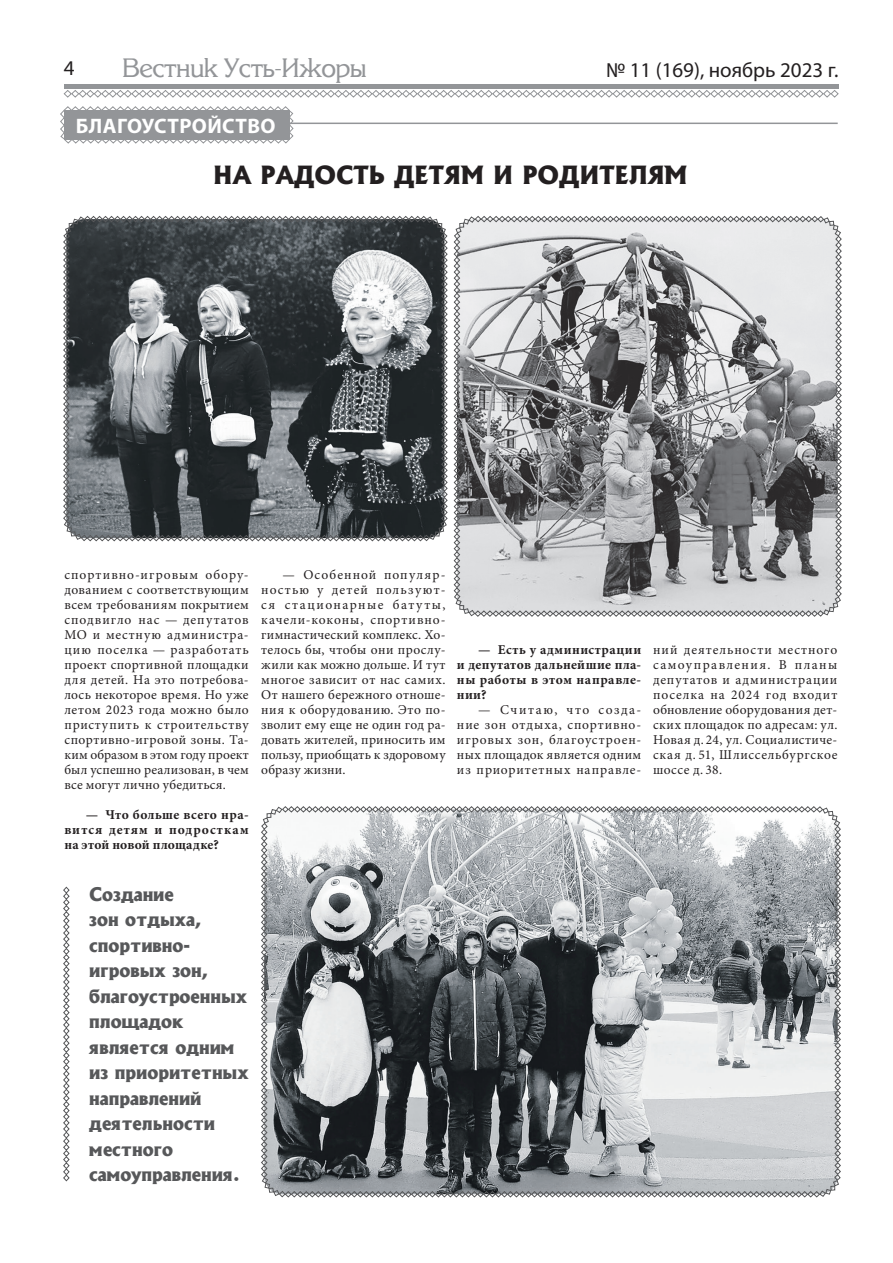
<style>
.page{position:relative;width:893px;height:1263px;background:#fff}
.page>*{position:absolute;margin:0;border:0;box-sizing:border-box;transform-origin:0 0}
.t1{font:27px "Karelia";color:#939598}
.t2{font:800 24px "Albertus";color:#231f20}
.t3{font:21px "Myriad Pro";color:#231f20}
.t4{font:700 21px "Myriad Pro";letter-spacing:.02em;color:#fff}
.t5{font:800 18px/25.5px "Albertus";color:#57585a}
.t6{font:13.5px/15px "Minion Pro";letter-spacing:.025em;color:#231f20;text-align:justify}
.t7{font:700 13.5px/15px "Minion Pro";letter-spacing:.035em;color:#231f20;text-align:justify}
</style>
<div class="page">
<hr style="left:64px;top:85px;width:774px;height:4px;background:#939598">
<svg style="left:63px;top:90px;width:776px;height:8px"></svg>
<hr style="left:238px;top:123px;width:600px;height:1px;background:#939598">
<svg style="left:60px;top:106px;width:234px;height:38px"></svg>
<svg style="left:454px;top:216px;width:388px;height:401px"></svg>
<svg style="left:63px;top:886px;width:7px;height:295px"></svg>
<svg style="left:261px;top:806px;width:580px;height:391px"></svg>
<svg style="left:63px;top:216px;width:385px;height:325px"></svg>
<h3 class="t3" style="left:64px;top:55px;width:12px">4</h3>
<h1 class="t1" style="left:122px;top:53px;width:246px">Вестник Усть-Ижоры</h1>
<h3 class="t3" style="left:606px;top:57px;width:234px">№ 11 (169), ноябрь 2023 г.</h3>
<h3 class="t4" style="left:76px;top:112px;width:201px">БЛАГОУСТРОЙСТВО</h3>
<h2 class="t2" style="left:213px;top:160px;width:476px">НА РАДОСТЬ ДЕТЯМ И РОДИТЕЛЯМ</h2>
<p class="t6" style="left:64px;top:567px;width:186px">спортивно-игровым обору&shy;дованием с соответствующим всем требованиям покрытием сподвигло нас — депутатов МО и местную администра&shy;цию поселка — разработать проект спортивной площадки для детей. На это потребова&shy;лось некоторое время. Но уже летом 2023 года можно было приступить к строительству спортивно-игровой зоны. Та&shy;ким образом в этом году проект был успешно реализован, в чем все могут лично убедиться.</p>
<p class="t7" style="left:64px;top:807px;width:186px;text-indent:21px">— Что больше всего нра&shy;вится детям и подросткам на этой новой площадке?</p>
<p class="t6" style="left:261px;top:567px;width:186px;text-indent:21px">— Особенной популяр&shy;ностью у детей пользуют&shy;ся стационарные батуты, качели-коконы, спортивно&shy;гимнастический комплекс. Хо&shy;телось бы, чтобы они прослу&shy;жили как можно дольше. И тут многое зависит от нас самих.<br>От нашего бережного отноше&shy;ния к оборудованию. Это по&shy;зволит ему еще не один год ра&shy;довать жителей, приносить им пользу, приобщать к здоровому образу жизни.</p>
<p class="t7" style="left:457px;top:642px;width:186px;text-indent:21px">— Есть у администрации и депутатов дальнейшие пла&shy;ны работы в этом направле&shy;нии?</p>
<p class="t6" style="left:457px;top:702px;width:186px;text-indent:21px">— Считаю, что созда&shy;ние зон отдыха, спортивно&shy;игровых зон, благоустроен&shy;ных площадок является одним из приоритетных направле-</p>
<p class="t6" style="left:653px;top:642px;width:186px">ний деятельности местного самоуправления. В планы депутатов и администрации поселка на 2024 год входит обновление оборудования дет&shy;ских площадок по адресам: ул.<br>Новая д. 24, ул. Социалистиче&shy;ская д. 51, Шлиссельбургское шоссе д. 38.</p>
<h3 class="t5" style="left:89px;top:881px;width:161px">Создание<br>зон отдыха, спортивно&shy;игровых зон, благоустроенных площадок является одним из приоритетных направлений деятельности местного самоуправления.</h3>
</div>
